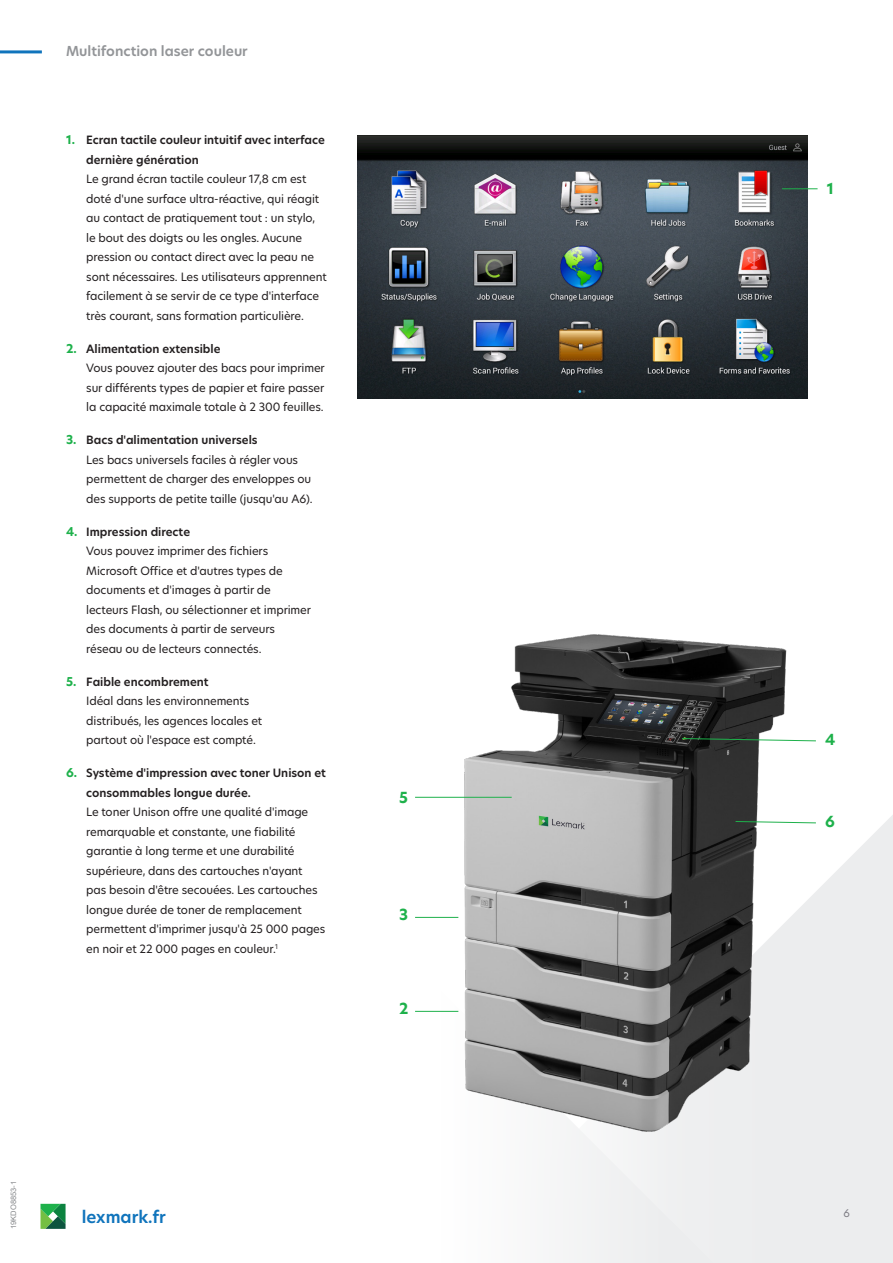
<style>
.page{position:relative;width:893px;height:1263px;background:#fff}
.page>*{position:absolute;margin:0;border:0;box-sizing:border-box;transform-origin:0 0}
.URL_Style{font:600 16.5px "TP Hero";color:#1074bc}
.Number_Style_-_no_te{font:700 15px "TP Hero";color:#1eb14b}
.Document_Label_Style{font:600 13.5px "TP Hero";color:#939598}
.Numbered_Paragraph{font:11.25px/19.5px "TP Hero";letter-spacing:-.01em;color:#231f20}
.t1{font:600 11.25px/19.5px "TP Hero";color:#231f20}
.t2{font:10.5px "TP Hero";color:#7f7e85}
.t3{font:7.5px "Arial Unicode MS";color:#87898c}
.s1{font-weight:700;font-size:12px;color:#1eb14b}
</style>
<div class="page">
<hr style="left:0;top:50px;width:42px;height:3px;background:#1074bc">
<svg style="left:41px;top:1204px;width:25px;height:25px"></svg>
<svg style="left:727px;top:815px;width:166px;height:448px;background:#edeeef"></svg>
<svg style="left:415px;top:916px;width:312px;height:347px"></svg>
<img style="left:455px;top:634px;width:342px;height:508px">
<hr style="left:415px;top:917px;width:43px;height:1px;background:#1eb14b">
<svg style="left:681px;top:738px;width:135px;height:4px"></svg>
<hr style="left:415px;top:797px;width:97px;height:1px;background:#1eb14b">
<img style="left:358px;top:135px;width:449px;height:263px">
<hr style="left:782px;top:188px;width:35px;height:1px;background:#1eb14b">
<svg style="left:735px;top:821px;width:82px;height:3px"></svg>
<hr style="left:415px;top:1011px;width:43px;height:1px;background:#1eb14b">
<p class="Document_Label_Style" style="left:66px;top:42px;width:183px">Multifonction laser couleur</p>
<p class="t1" style="left:86px;top:130px;width:240px;text-indent:-20px"><span class="s1">1.</span> Ecran tactile couleur intuitif avec interface dernière génération</p>
<p class="Numbered_Paragraph" style="left:86px;top:169px;width:242px">Le grand écran tactile couleur 17,8 cm est doté d'une surface ultra-réactive, qui réagit au contact de pratiquement tout : un stylo, le bout des doigts ou les ongles. Aucune pression ou contact direct avec la peau ne sont nécessaires. Les utilisateurs apprennent facilement à se servir de ce type d'interface très courant, sans formation particulière.</p>
<p class="t1" style="left:66px;top:339px;width:156px"><span class="s1">2.</span> Alimentation extensible</p>
<p class="Numbered_Paragraph" style="left:86px;top:358px;width:240px;text-align:justify">Vous pouvez ajouter des bacs pour imprimer sur différents types de papier et faire passer la capacité maximale totale à 2 300 feuilles.</p>
<p class="t1" style="left:66px;top:430px;width:193px"><span class="s1">3.</span> Bacs d'alimentation universels</p>
<p class="Numbered_Paragraph" style="left:86px;top:449px;width:228px">Les bacs universels faciles à régler vous permettent de charger des enveloppes ou des supports de petite taille (jusqu'au A6).</p>
<p class="t1" style="left:66px;top:522px;width:126px"><span class="s1">4.</span> Impression directe</p>
<p class="Numbered_Paragraph" style="left:86px;top:541px;width:226px">Vous pouvez imprimer des fichiers Microsoft Office et d'autres types de documents et d'images à partir de lecteurs Flash, ou sélectionner et imprimer des documents à partir de serveurs réseau ou de lecteurs connectés.</p>
<p class="t1" style="left:66px;top:672px;width:144px"><span class="s1">5.</span> Faible encombrement</p>
<p class="Numbered_Paragraph" style="left:86px;top:691px;width:178px">Idéal dans les environnements distribués, les agences locales et partout où l'espace est compté.</p>
<p class="t1" style="left:86px;top:763px;width:241px;text-indent:-20px"><span class="s1">6.</span> Système d'impression avec toner Unison et consommables longue durée.</p>
<p class="Numbered_Paragraph" style="left:86px;top:802px;width:241px">Le toner Unison offre une qualité d'image remarquable et constante, une fiabilité garantie à long terme et une durabilité supérieure, dans des cartouches n'ayant pas besoin d'être secouées. Les cartouches longue durée de toner de remplacement permettent d'imprimer jusqu'à 25 000 pages en noir et 22 000 pages en couleur.<sup>1</sup></p>
<p class="t3" style="left:8px;top:1229px;width:49px;rotate:-90deg">19KDO8853-1</p>
<p class="URL_Style" style="left:82px;top:1206px;width:86px">lexmark.fr</p>
<p class="Number_Style_-_no_te" style="left:399px;top:787px;width:10px">5</p>
<p class="Number_Style_-_no_te" style="left:399px;top:904px;width:10px">3</p>
<p class="Number_Style_-_no_te" style="left:399px;top:998px;width:11px">2</p>
<p class="Number_Style_-_no_te" style="left:827px;top:178px;width:9px">1</p>
<p class="Number_Style_-_no_te" style="left:825px;top:729px;width:12px">4</p>
<p class="Number_Style_-_no_te" style="left:825px;top:811px;width:11px">6</p>
<p class="t2" style="left:843px;top:1206px;width:8px">6</p>
</div>
